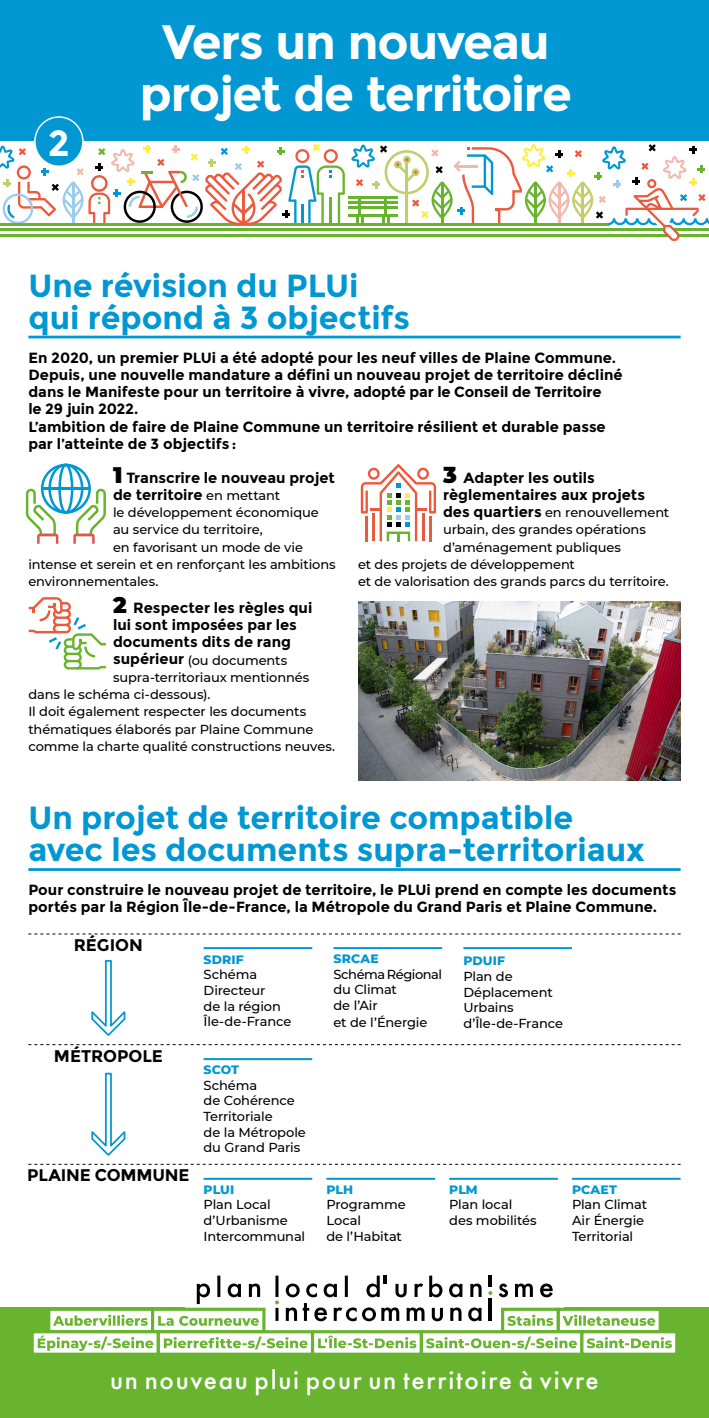
<style>
.page{position:relative;width:709px;height:1418px;background:#fff}
.page>*{position:absolute;margin:0;border:0;box-sizing:border-box;transform-origin:0 0}
.t1{font:700 48.25px/52px "Montserrat";letter-spacing:-.03em;color:#fff;text-align:center}
.t2{font:700 36.2px "Montserrat";color:#fff}
.t3{font:700 32px/32px "Montserrat";letter-spacing:-.005em;color:#0097d2}
.t4{font:500 24px "Futura";letter-spacing:.07em;color:#fff}
.t5{font:700 16.88px "Montserrat";letter-spacing:-.01em;color:#000}
.t6{font:700 14.75px/17.2px "Montserrat";color:#000}
.t7{font:500 13px/15.6px "Montserrat";letter-spacing:-.01em;color:#000}
.t8{font:800 12.43px "Montserrat";letter-spacing:.01em;color:#0097d2}
.s1{font-weight:900;font-size:22.5px}
.s2{font-weight:500;font-size:13px}
.s3{font-weight:700;font-size:14.75px}
</style>
<div class="page">
<div style="left:0;top:0;width:709px;height:141px;background:#0097d2"></div>
<div style="left:0;top:1307px;width:709px;height:110px;background:#69b42e"></div>
<svg style="left:33px;top:1275px;width:643px;height:78px"></svg>
<hr style="left:204px;top:1177px;width:108px;height:2px;background:#0097d2">
<hr style="left:326px;top:1177px;width:109px;height:2px;background:#0097d2">
<hr style="left:449px;top:1177px;width:109px;height:2px;background:#0097d2">
<hr style="left:572px;top:1177px;width:108px;height:2px;background:#0097d2">
<svg style="left:28px;top:1164px;width:652px;height:1px"></svg>
<hr style="left:204px;top:1058px;width:108px;height:2px;background:#0097d2">
<svg style="left:28px;top:1044px;width:652px;height:1px"></svg>
<hr style="left:204px;top:947px;width:108px;height:2px;background:#0097d2">
<hr style="left:333px;top:947px;width:109px;height:2px;background:#0097d2">
<hr style="left:463px;top:947px;width:109px;height:2px;background:#0097d2">
<svg style="left:28px;top:933px;width:652px;height:1px"></svg>
<svg style="left:91px;top:959px;width:35px;height:77px"></svg>
<svg style="left:91px;top:1072px;width:35px;height:84px"></svg>
<img style="left:358px;top:601px;width:322px;height:179px">
<hr style="left:28px;top:336px;width:652px;height:2px;background:#0097d2">
<hr style="left:28px;top:868px;width:652px;height:2px;background:#0097d2">
<svg style="left:26px;top:463px;width:80px;height:80px"></svg>
<svg style="left:361px;top:464px;width:75px;height:77px"></svg>
<svg style="left:29px;top:597px;width:77px;height:72px"></svg>
<div style="left:35px;top:117px;width:48px;height:49px;background:#0097d2;border-radius:50%"></div>
<div style="left:34px;top:116px;width:50px;height:51px;border:2px solid #fff;border-radius:50%"></div>
<svg style="left:0;top:143px;width:709px;height:98px"></svg>
<h2 class="t2" style="left:48px;top:121px;width:23px">2</h2>
<h1 class="t1" style="left:140px;top:17px;width:433px">Vers un nouveau projet de territoire</h1>
<h3 class="t3" style="left:28px;top:269px;width:383px">Une révision du PLUi qui répond à 3 objectifs</h3>
<p class="t6" style="left:28px;top:349px;width:595px">En 2020, un premier PLUi a été adopté pour les neuf villes de Plaine Commune.<br>Depuis, une nouvelle mandature a défini un nouveau projet de territoire décliné dans le Manifeste pour un territoire à vivre, adopté par le Conseil de Territoire<br>le 29 juin 2022.<br>L’ambition de faire de Plaine Commune un territoire résilient et durable passe par l’atteinte de 3 objectifs :</p>
<p class="t6" style="left:113px;top:469px;width:223px"><span class="s1">1</span> Transcrire le nouveau projet de territoire <span class="s2">en mettant</span></p>
<p class="t7" style="left:113px;top:504px;width:207px">le développement économique</p>
<p class="t7" style="left:113px;top:521px;width:151px">au service du territoire,</p>
<p class="t7" style="left:113px;top:539px;width:191px">en favorisant un mode de vie</p>
<p class="t7" style="left:28px;top:556px;width:309px">intense et serein et en renforçant les ambitions</p>
<p class="t7" style="left:28px;top:573px;width:131px">environnementales.</p>
<p class="t6" style="left:113px;top:599px;width:201px"><span class="s1">2</span> Respecter les règles qui lui sont imposées par les documents dits de rang</p>
<p class="t7" style="left:113px;top:651px;width:176px"><span class="s3">supérieur</span> (ou documents</p>
<p class="t7" style="left:113px;top:669px;width:198px">supra-territoriaux mentionnés</p>
<p class="t7" style="left:28px;top:686px;width:184px">dans le schéma ci-dessous).</p>
<p class="t7" style="left:28px;top:703px;width:279px">Il doit également respecter les documents</p>
<p class="t7" style="left:28px;top:720px;width:287px">thématiques élaborés par Plaine Commune</p>
<p class="t7" style="left:28px;top:738px;width:308px">comme la charte qualité constructions neuves.</p>
<p class="t6" style="left:443px;top:469px;width:204px"><span class="s1">3</span> Adapter les outils règlementaires aux projets</p>
<p class="t7" style="left:443px;top:504px;width:228px"><span class="s3">des quartiers</span> en renouvellement</p>
<p class="t7" style="left:443px;top:521px;width:204px">urbain, des grandes opérations</p>
<p class="t7" style="left:443px;top:539px;width:179px">d’aménagement publiques</p>
<p class="t7" style="left:358px;top:556px;width:218px">et des projets de développement</p>
<p class="t7" style="left:358px;top:573px;width:312px">et de valorisation des grands parcs du territoire.</p>
<h3 class="t3" style="left:28px;top:801px;width:618px">Un projet de territoire compatible avec les documents supra-territoriaux</h3>
<p class="t6" style="left:28px;top:881px;width:649px">Pour construire le nouveau projet de territoire, le PLUi prend en compte les documents portés par la Région Île-de-France, la Métropole du Grand Paris et Plaine Commune.</p>
<p class="t5" style="left:74px;top:935px;width:71px">RÉGION</p>
<p class="t5" style="left:54px;top:1046px;width:110px">MÉTROPOLE</p>
<p class="t5" style="left:27px;top:1165px;width:164px">PLAINE COMMUNE</p>
<p class="t8" style="left:204px;top:950px;width:42px">SDRIF</p>
<p class="t7" style="left:204px;top:966px;width:89px">Schéma<br>Directeur<br>de la région<br>Île-de-France</p>
<p class="t8" style="left:204px;top:1060px;width:37px">SCOT</p>
<p class="t7" style="left:204px;top:1076px;width:104px">Schéma<br>de Cohérence<br>Territoriale<br>de la Métropole du Grand Paris</p>
<p class="t8" style="left:204px;top:1180px;width:32px">PLUI</p>
<p class="t7" style="left:204px;top:1196px;width:103px">Plan Local d’Urbanisme<br>Intercommunal</p>
<p class="t8" style="left:333px;top:949px;width:47px">SRCAE</p>
<p class="t7" style="left:333px;top:965px;width:110px">Schéma Régional du Climat<br>de l’Air</p>
<p class="t7" style="left:333px;top:1014px;width:95px">et de l’Énergie</p>
<p class="t8" style="left:463px;top:951px;width:43px">PDUIF</p>
<p class="t7" style="left:463px;top:968px;width:101px">Plan de<br>Déplacement<br>Urbains d’Île-de-France</p>
<p class="t8" style="left:326px;top:1180px;width:28px">PLH</p>
<p class="t7" style="left:326px;top:1196px;width:81px">Programme<br>Local<br>de l’Habitat</p>
<p class="t8" style="left:449px;top:1180px;width:30px">PLM</p>
<p class="t7" style="left:449px;top:1196px;width:89px">Plan local des mobilités</p>
<p class="t8" style="left:572px;top:1180px;width:46px">PCAET</p>
<p class="t7" style="left:572px;top:1196px;width:77px">Plan Climat<br>Air Énergie<br>Territorial</p>
<h3 class="t4" style="left:110px;top:1363px;width:490px">un nouveau plui pour un territoire à vivre</h3>
</div>
